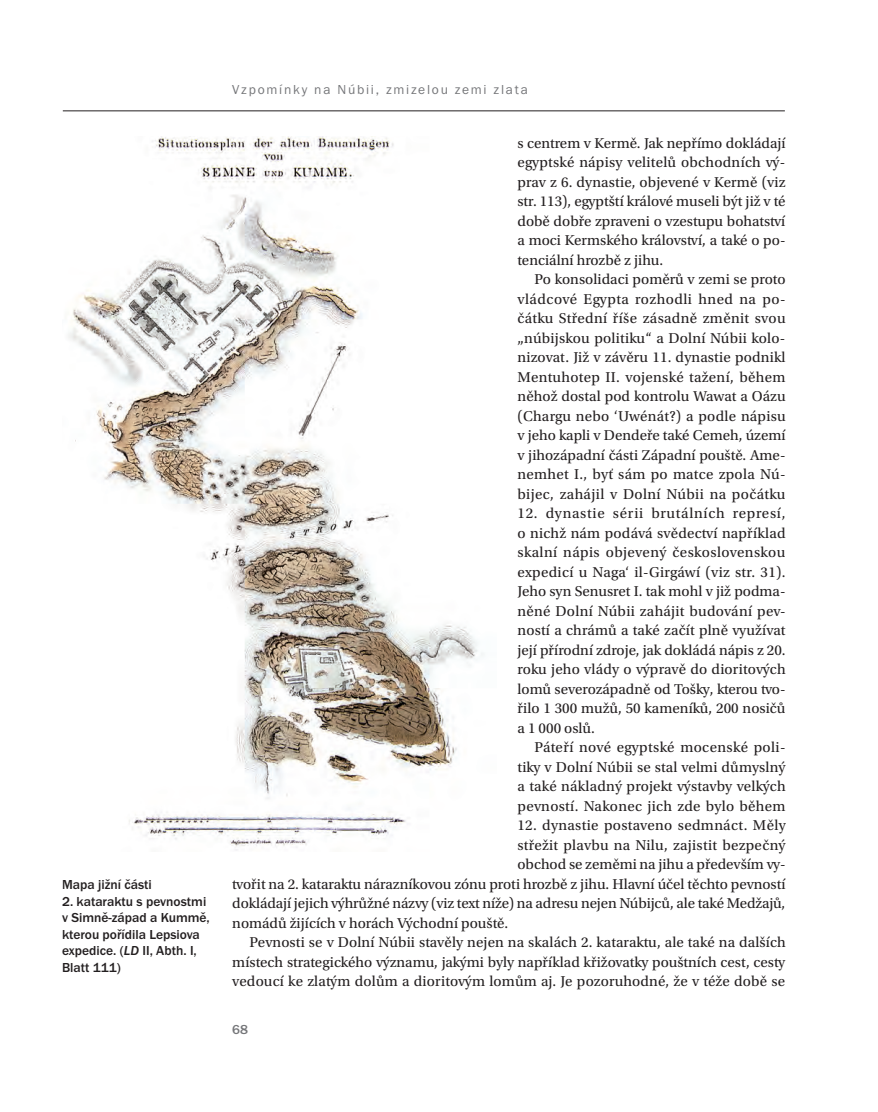
<style>
.page{position:relative;width:878px;height:1112px;background:#fff}
.page>*{position:absolute;margin:0;border:0;box-sizing:border-box;transform-origin:0 0}
.t1{font:15px/19.5px "Utopia Std";color:#231f20;text-align:justify}
.t2{font:15px "Utopia Std";letter-spacing:.02em;color:#231f20}
.t3{font:500 13.5px/16.5px "Franklin Got Itc TOT";color:#231f20}
.t4{font:13.5px "Franklin Got Itc TOT Boo";letter-spacing:.13em;color:#757679}
.t5{font:500 13.5px "Franklin Got Itc TOT";color:#757679}
.s1{font-family:"Franklin Got Itc TOT Med Ita";font-weight:400}
</style>
<div class="page">
<hr style="left:63px;top:111px;width:721px;height:1px;background:#231f20">
<img style="left:68px;top:137px;width:416px;height:714px">
<p class="t3" style="left:62px;top:877px;width:91px">Mapa jižní části</p>
<p class="t3" style="left:62px;top:893px;width:149px">2. kataraktu s pevnostmi v Simně-západ a Kummě, kterou pořídila Lepsiova expedice. (<span class="s1">LD</span> II, Abth. I,<br>Blatt 111)</p>
<p class="t4" style="left:232px;top:82px;width:297px">Vzpomínky na Núbii, zmizelou zemi zlata</p>
<p class="t1" style="left:517px;top:133px;width:269px">s centrem v Kermě. Jak nepřímo dokládají egyptské nápisy velitelů obchodních vý&shy;prav z 6. dynastie, objevené v Kermě (viz str. 113), egyptští králové museli být již v té době dobře zpraveni o vzestupu bohatství a moci Kermského království, a také o po&shy;tenciální hrozbě z jihu.</p>
<p class="t1" style="left:517px;top:270px;width:270px;text-indent:17px">Po konsolidaci poměrů v zemi se proto vládcové Egypta rozhodli hned na po&shy;čátku Střední říše zásadně změnit svou „núbijskou politiku“ a Dolní Núbii kolo&shy;nizovat. Již v závěru 11. dynastie podnikl Mentuhotep II. vojenské tažení, během něhož dostal pod kontrolu Wawat a Oázu (Chargu nebo ‘Uwénát?) a podle nápisu v jeho kapli v Dendeře také Cemeh, území v jihozápadní části Západní pouště. Ame&shy;nemhet I., byť sám po matce zpola Nú&shy;bijec, zahájil v Dolní Núbii na počátku</p>
<p class="t1" style="left:517px;top:504px;width:269px">12. dynastie sérii brutálních represí, o nichž nám podává svědectví například skalní nápis objevený československou expedicí u Naga‘ il-Girgáwí (viz str. 31).<br>Jeho syn Senusret I. tak mohl v již podma&shy;něné Dolní Núbii zahájit budování pev&shy;ností a chrámů a také začít plně využívat její přírodní zdroje, jak dokládá nápis z 20. roku jeho vlády o výpravě do dioritových lomů severozápadně od Tošky, kterou tvo&shy;řilo 1 300 mužů, 50 kameníků, 200 nosičů a 1 000 oslů.</p>
<p class="t1" style="left:517px;top:738px;width:270px;text-indent:17px">Páteří nové egyptské mocenské poli&shy;tiky v Dolní Núbii se stal velmi důmyslný a také nákladný projekt výstavby velkých pevností. Nakonec jich zde bylo během</p>
<p class="t2" style="left:517px;top:817px;width:270px">12. dynastie postaveno sedmnáct. Měly</p>
<p class="t2" style="left:517px;top:837px;width:269px">střežit plavbu na Nilu, zajistit bezpečný</p>
<p class="t1" style="left:517px;top:855px;width:269px">obchod se zeměmi na jihu a především vy-</p>
<p class="t1" style="left:232px;top:874px;width:554px">tvořit na 2. kataraktu nárazníkovou zónu proti hrozbě z jihu. Hlavní účel těchto pevností</p>
<p class="t1" style="left:232px;top:894px;width:554px">dokládají jejich výhrůžné názvy (viz text níže) na adresu nejen Núbijců, ale také Medžajů,</p>
<p class="t1" style="left:232px;top:913px;width:277px">nomádů žijících v horách Východní pouště.</p>
<p class="t1" style="left:249px;top:933px;width:538px">Pevnosti se v Dolní Núbii stavěly nejen na skalách 2. kataraktu, ale také na dalších</p>
<p class="t1" style="left:232px;top:952px;width:554px">místech strategického významu, jakými byly například křižovatky pouštních cest, cesty</p>
<p class="t1" style="left:232px;top:972px;width:554px">vedoucí ke zlatým dolům a dioritovým lomům aj. Je pozoruhodné, že v téže době se</p>
<p class="t5" style="left:232px;top:1022px;width:17px">68</p>
</div>
